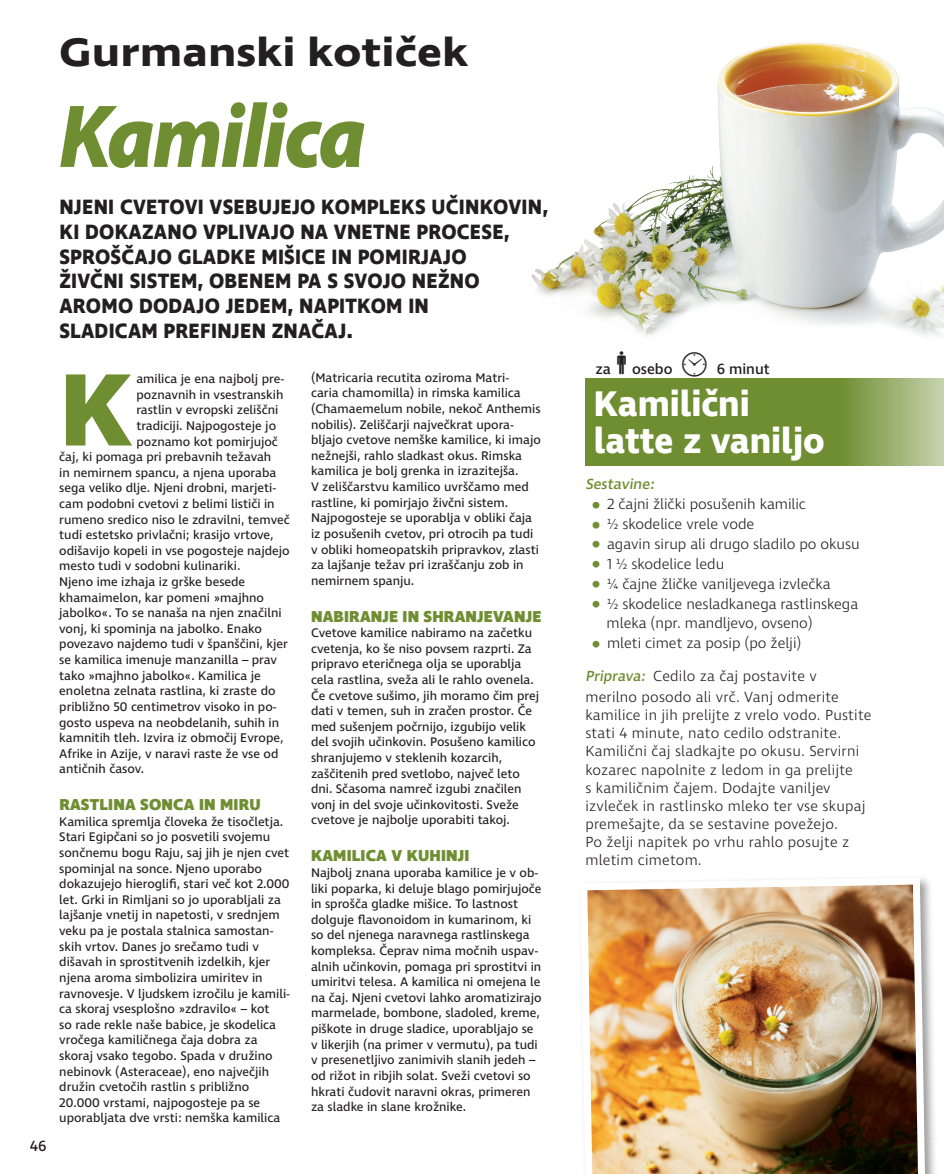
<style>
.page{position:relative;width:944px;height:1174px;background:#fff}
.page>*{position:absolute;margin:0;border:0;box-sizing:border-box;transform-origin:0 0}
.t1{font:900 semi-expanded 105.3px "Myriad Pro";color:#6f8e32}
.t2{font:italic 900 semi-expanded 90.15px "Myriad Pro";letter-spacing:-.03em;color:#6f8e32;scale:.87 1}
.t3{font:700 40.5px "Ingra Wd";color:#231f20}
.t4{font:700 36.3px/37.2px "Ingra";color:#fff}
.t5{font:500 34.5px "Ingra";color:#231f20}
.t6{font:700 21.15px/24.8px "Ingra";letter-spacing:.01em;color:#231f20;scale:.95 1}
.t7{font:800 16.2px "Ingra";letter-spacing:.01em;color:#6f8e32}
.t8{font:300 15px/18.1px "Ingra";letter-spacing:.015em;color:#231f20}
.t9{font:500 15px "Ingra";color:#231f20}
.t10{font:500 15px "Ingra";color:#6f8e32}
.t11{font:12.75px/15.6px "Ingra";color:#231f20}
.s1{font-size:30px;color:#6f8e32}
.s2{font-weight:500;color:#6f8e32}
</style>
<div class="page">
<div style="left:577px;top:874px;width:362px;height:300px;background:#231f20;opacity:.45"></div>
<img style="left:577px;top:874px;width:352px;height:300px">
<svg style="left:585px;top:378px;width:359px;height:88px;background:#7b9744"></svg>
<img style="left:531px;top:42px;width:413px;height:295px">
<h3 class="t3" style="left:59px;top:26px;width:411px">Gurmanski kotiček</h3>
<h2 class="t2" style="left:59px;top:85px;width:354px">Kamilica</h2>
<h3 class="t6" style="left:59px;top:195px;width:516px">NJENI CVETOVI VSEBUJEJO KOMPLEKS UČINKOVIN, KI DOKAZANO VPLIVAJO NA VNETNE PROCESE, SPROŠČAJO GLADKE MIŠICE IN POMIRJAJO<br>ŽIVČNI SISTEM, OBENEM PA S SVOJO NEŽNO AROMO DODAJO JEDEM, NAPITKOM IN<br>SLADICAM PREFINJEN ZNAČAJ.</h3>
<p class="t9" style="left:30px;top:1136px;width:18px">46</p>
<h1 class="t1" style="left:59px;top:349px;width:74px">K</h1>
<p class="t11" style="left:136px;top:371px;width:149px">amilica je ena najbolj pre-</p>
<p class="t11" style="left:136px;top:387px;width:149px">poznavnih in vsestranskih</p>
<p class="t11" style="left:136px;top:403px;width:143px">rastlin v evropski zeliščni</p>
<p class="t11" style="left:136px;top:418px;width:141px">tradiciji. Najpogosteje jo</p>
<p class="t11" style="left:136px;top:434px;width:143px">poznamo kot pomirjujoč</p>
<p class="t11" style="left:59px;top:450px;width:214px">čaj, ki pomaga pri prebavnih težavah</p>
<p class="t11" style="left:59px;top:465px;width:218px">in nemirnem spancu, a njena uporaba</p>
<p class="t11" style="left:59px;top:481px;width:218px">sega veliko dlje. Njeni drobni, marjeti-</p>
<p class="t11" style="left:59px;top:496px;width:217px">cam podobni cvetovi z belimi lističi in</p>
<p class="t11" style="left:59px;top:512px;width:232px">rumeno sredico niso le zdravilni, temveč</p>
<p class="t11" style="left:59px;top:528px;width:216px">tudi estetsko privlačni; krasijo vrtove,</p>
<p class="t11" style="left:59px;top:543px;width:232px">odišavijo kopeli in vse pogosteje najdejo</p>
<p class="t11" style="left:59px;top:559px;width:183px">mesto tudi v sodobni kulinariki.</p>
<p class="t11" style="left:59px;top:574px;width:187px">Njeno ime izhaja iz grške besede</p>
<p class="t11" style="left:59px;top:590px;width:206px">khamaimelon, kar pomeni »majhno</p>
<p class="t11" style="left:59px;top:606px;width:224px">jabolko«. To se nanaša na njen značilni</p>
<p class="t11" style="left:59px;top:621px;width:204px">vonj, ki spominja na jabolko. Enako</p>
<p class="t11" style="left:59px;top:637px;width:230px">povezavo najdemo tudi v španščini, kjer</p>
<p class="t11" style="left:59px;top:652px;width:219px">se kamilica imenuje manzanilla – prav</p>
<p class="t11" style="left:59px;top:668px;width:203px">tako »majhno jabolko«. Kamilica je</p>
<p class="t11" style="left:59px;top:684px;width:218px">enoletna zelnata rastlina, ki zraste do</p>
<p class="t11" style="left:59px;top:699px;width:219px">približno 50 centimetrov visoko in po-</p>
<p class="t11" style="left:59px;top:715px;width:221px">gosto uspeva na neobdelanih, suhih in</p>
<p class="t11" style="left:59px;top:730px;width:226px">kamnitih tleh. Izvira iz območij Evrope,</p>
<p class="t11" style="left:59px;top:746px;width:221px">Afrike in Azije, v naravi raste že vse od</p>
<p class="t11" style="left:59px;top:762px;width:86px">antičnih časov.</p>
<p class="t7" style="left:59px;top:794px;width:203px">RASTLINA SONCA IN MIRU</p>
<p class="t11" style="left:59px;top:814px;width:232px">Kamilica spremlja človeka že tisočletja.<br>Stari Egipčani so jo posvetili svojemu sončnemu bogu Raju, saj jih je njen cvet spominjal na sonce. Njeno uporabo dokazujejo hieroglifi, stari več kot 2.000 let. Grki in Rimljani so jo uporabljali za lajšanje vnetij in napetosti, v srednjem veku pa je postala stalnica samostan&shy;skih vrtov. Danes jo srečamo tudi v dišavah in sprostitvenih izdelkih, kjer njena aroma simbolizira umiritev in ravnovesje. V ljudskem izročilu je kamili&shy;ca skoraj vsesplošno »zdravilo« – kot<br>so rade rekle naše babice, je skodelica vročega kamiličnega čaja dobra za skoraj vsako tegobo. Spada v družino nebinovk (Asteraceae), eno največjih družin cvetočih rastlin s približno 20.000 vrstami, najpogosteje pa se uporabljata dve vrsti: nemška kamilica</p>
<p class="t11" style="left:311px;top:370px;width:231px">(Matricaria recutita oziroma Matri-<br>caria chamomilla) in rimska kamilica (Chamaemelum nobile, nekoč Anthemis nobilis). Zeliščarji največkrat upora&shy;bljajo cvetove nemške kamilice, ki imajo nežnejši, rahlo sladkast okus. Rimska kamilica je bolj grenka in izrazitejša.<br>V zeliščarstvu kamilico uvrščamo med rastline, ki pomirjajo živčni sistem.<br>Najpogosteje se uporablja v obliki čaja iz posušenih cvetov, pri otrocih pa tudi v obliki homeopatskih pripravkov, zlasti za lajšanje težav pri izraščanju zob in nemirnem spanju.</p>
<p class="t7" style="left:311px;top:605px;width:232px">NABIRANJE IN SHRANJEVANJE</p>
<p class="t11" style="left:311px;top:625px;width:230px">Cvetove kamilice nabiramo na začetku cvetenja, ko še niso povsem razprti. Za pripravo eteričnega olja se uporablja cela rastlina, sveža ali le rahlo ovenela.<br>Če cvetove sušimo, jih moramo čim prej dati v temen, suh in zračen prostor. Če med sušenjem počrnijo, izgubijo velik del svojih učinkovin. Posušeno kamilico shranjujemo v steklenih kozarcih, zaščitenih pred svetlobo, največ leto dni. Sčasoma namreč izgubi značilen vonj in del svoje učinkovitosti. Sveže cvetove je najbolje uporabiti takoj.</p>
<p class="t7" style="left:311px;top:845px;width:160px">KAMILICA V KUHINJI</p>
<p class="t11" style="left:311px;top:865px;width:232px">Najbolj znana uporaba kamilice je v ob&shy;liki poparka, ki deluje blago pomirjujoče in sprošča gladke mišice. To lastnost dolguje flavonoidom in kumarinom, ki so del njenega naravnega rastlinskega kompleksa. Čeprav nima močnih uspav&shy;alnih učinkovin, pomaga pri sprostitvi in umiritvi telesa. A kamilica ni omejena le na čaj. Njeni cvetovi lahko aromatizirajo marmelade, bombone, sladoled, kreme, piškote in druge sladice, uporabljajo se v likerjih (na primer v vermutu), pa tudi v presenetljivo zanimivih slanih jedeh – od rižot in ribjih solat. Sveži cvetovi so hkrati čudovit naravni okras, primeren za sladke in slane krožnike.</p>
<p class="t9" style="left:595px;top:360px;width:17px">za</p>
<p class="t9" style="left:632px;top:360px;width:42px">osebo</p>
<h3 class="t5" style="left:681px;top:343px;width:30px">⌚</h3>
<p class="t9" style="left:717px;top:360px;width:55px">6 minut</p>
<h3 class="t4" style="left:594px;top:387px;width:232px">Kamilični latte z vaniljo</h3>
<p class="t10" style="left:585px;top:475px;width:73px">Sestavine:</p>
<p class="t8" style="left:590px;top:496px;width:218px"><span class="s1">•</span> 2 čajni žlički posušenih kamilic</p>
<p class="t8" style="left:590px;top:515px;width:166px"><span class="s1">•</span> ½ skodelice vrele vode</p>
<p class="t8" style="left:590px;top:535px;width:272px"><span class="s1">•</span> agavin sirup ali drugo sladilo po okusu</p>
<p class="t8" style="left:590px;top:555px;width:136px"><span class="s1">•</span> 1 ½ skodelice ledu</p>
<p class="t8" style="left:590px;top:575px;width:243px"><span class="s1">•</span> ¼ čajne žličke vaniljevega izvlečka</p>
<p class="t8" style="left:607px;top:594px;width:253px;line-height:19.8px;text-indent:-17px"><span class="s1">•</span> ½ skodelice nesladkanega rastlinskega mleka (npr. mandljevo, ovseno)</p>
<p class="t8" style="left:590px;top:635px;width:213px"><span class="s1">•</span> mleti cimet za posip (po želji)</p>
<p class="t8" style="left:585px;top:666px;width:255px;line-height:20.7px"><span class="s2">Priprava:</span> Cedilo za čaj postavite v merilno posodo ali vrč. Vanj odmerite</p>
<p class="t8" style="left:585px;top:707px;width:288px">kamilice in jih prelijte z vrelo vodo. Pustite stati 4 minute, nato cedilo odstranite.<br>Kamilični čaj sladkajte po okusu. Servirni kozarec napolnite z ledom in ga prelijte<br>s kamiličnim čajem. Dodajte vaniljev izvleček in rastlinsko mleko ter vse skupaj premešajte, da se sestavine povežejo.<br>Po želji napitek po vrhu rahlo posujte z mletim cimetom.</p>
</div>
